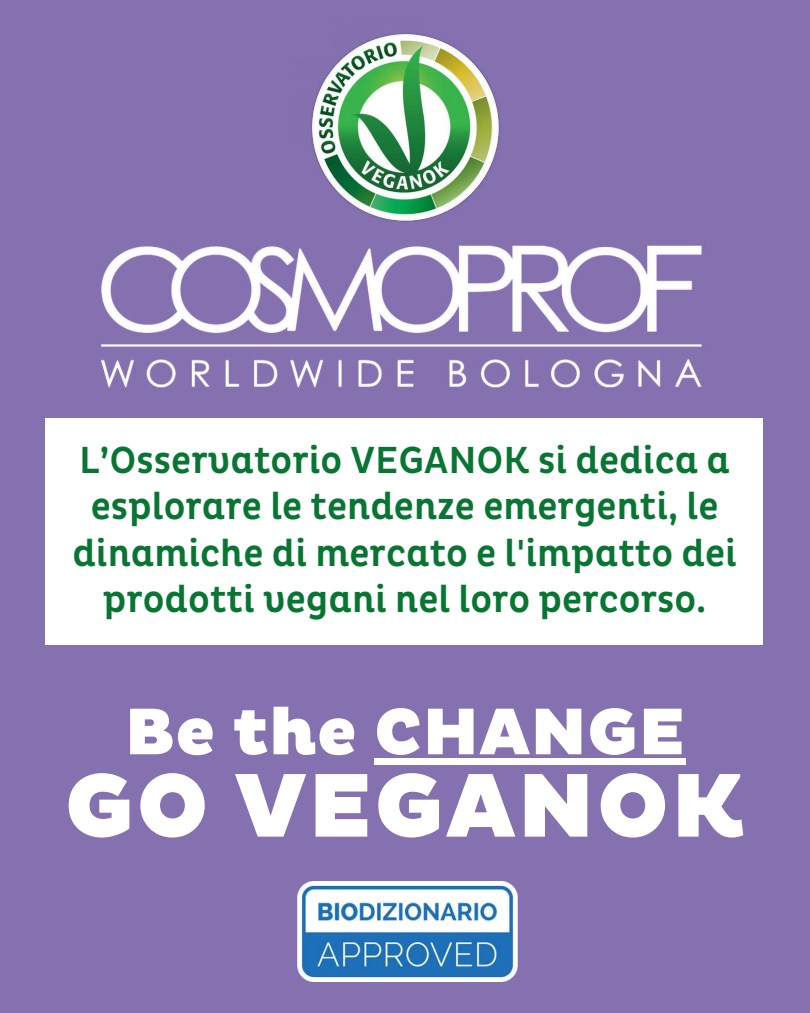
<style>
.page{position:relative;width:810px;height:1013px;background:#fff}
.page>*{position:absolute;margin:0;border:0;box-sizing:border-box;transform-origin:0 0}
.t1{font:900 92px "Pluto";letter-spacing:.015em;color:#fff}
.t2{font:900 67px "Pluto";color:#fff}
.t3{font:500 38.4px/46.6px "Pluto Cond";color:#087533;text-align:center}
</style>
<div class="page">
<div style="left:0;top:0;width:810px;height:1012px;background:#8570b0"></div>
<div style="left:374px;top:758px;width:312px;height:6px;background:#fff"></div>
<div style="left:45px;top:418px;width:717px;height:226px;background:#fff"></div>
<img style="left:311px;top:33px;width:189px;height:136px">
<img style="left:101px;top:169px;width:601px;height:219px">
<img style="left:297px;top:882px;width:220px;height:99px">
<p class="t3" style="left:72px;top:437px;width:666px">L’Osservatorio VEGANOK si dedica a esplorare le tendenze emergenti, le dinamiche di mercato e l'impatto dei prodotti vegani nel loro percorso.</p>
<h2 class="t2" style="left:124px;top:692px;width:563px">Be the CHANGE</h2>
<h1 class="t1" style="left:64px;top:752px;width:683px">GO VEGANOK</h1>
</div>
